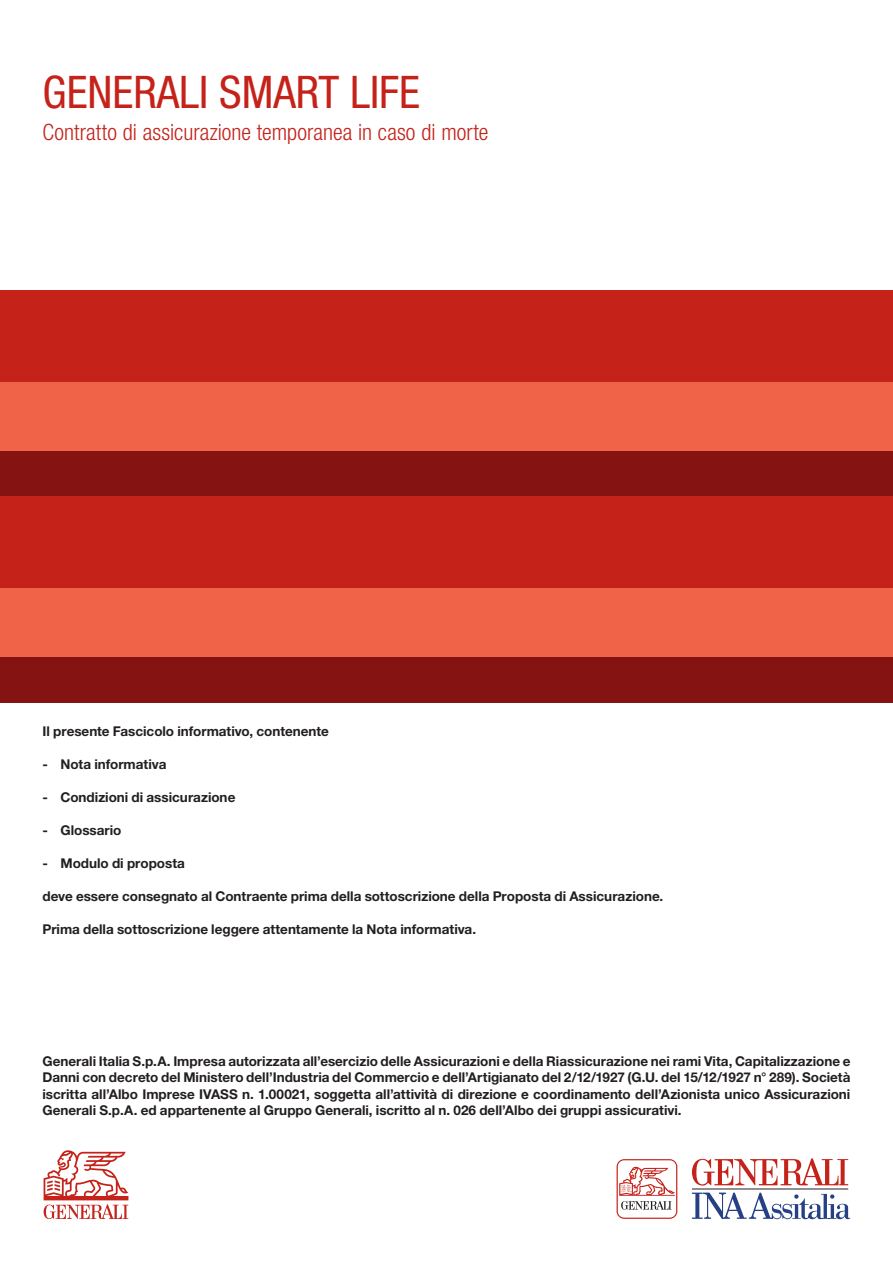
<style>
.page{position:relative;width:893px;height:1263px;background:#fff}
.page>*{position:absolute;margin:0;border:0;box-sizing:border-box;transform-origin:0 0}
.t1{font:condensed 45px "Helvetica Neue LT Std";color:#c5221a}
.t2{font:300 condensed 22.5px "Helvetica Neue LT Std";color:#c5221a}
.t3{font:700 13.5px/16.5px "Helvetica Neue LT Std";color:#231f20;text-align:justify}
</style>
<div class="page">
<div style="left:0;top:450px;width:893px;height:46px;background:#851312"></div>
<div style="left:0;top:382px;width:893px;height:68px;background:#f16349"></div>
<div style="left:0;top:290px;width:893px;height:92px;background:#c5221a"></div>
<div style="left:0;top:657px;width:893px;height:46px;background:#851312"></div>
<div style="left:0;top:588px;width:893px;height:69px;background:#f16349"></div>
<div style="left:0;top:496px;width:893px;height:92px;background:#c5221a"></div>
<svg style="left:44px;top:1150px;width:84px;height:69px"></svg>
<svg style="left:617px;top:1159px;width:60px;height:60px"></svg>
<svg style="left:692px;top:1158px;width:156px;height:28px"></svg>
<hr style="left:692px;top:1189px;width:156px;height:1px;background:#231f20">
<svg style="left:692px;top:1192px;width:158px;height:27px"></svg>
<h1 class="t1" style="left:43px;top:66px;width:379px">GENERALI SMART LIFE</h1>
<h2 class="t2" style="left:43px;top:119px;width:447px">Contratto di assicurazione temporanea in caso di morte</h2>
<p class="t3" style="left:43px;top:723px;width:288px">Il presente Fascicolo informativo, contenente</p>
<p class="t3" style="left:43px;top:756px;width:125px">- Nota informativa</p>
<p class="t3" style="left:43px;top:789px;width:194px">- Condizioni di assicurazione</p>
<p class="t3" style="left:43px;top:822px;width:81px">- Glossario</p>
<p class="t3" style="left:43px;top:855px;width:144px">- Modulo di proposta</p>
<p class="t3" style="left:43px;top:888px;width:622px">deve essere consegnato al Contraente prima della sottoscrizione della Proposta di Assicurazione.</p>
<p class="t3" style="left:43px;top:921px;width:435px">Prima della sottoscrizione leggere attentamente la Nota informativa.</p>
<p class="t3" style="left:43px;top:1052px;width:809px">Generali Italia S.p.A. Impresa autorizzata all’esercizio delle Assicurazioni e della Riassicurazione nei rami Vita, Capitalizzazione e Danni con decreto del Ministero dell’Industria del Commercio e dell’Artigianato del 2/12/1927 (G.U. del 15/12/1927 n° 289). Società iscritta all’Albo Imprese IVASS n. 1.00021, soggetta all’attività di direzione e coordinamento dell’Azionista unico Assicurazioni Generali S.p.A. ed appartenente al Gruppo Generali, iscritto al n. 026 dell’Albo dei gruppi assicurativi.</p>
</div>
